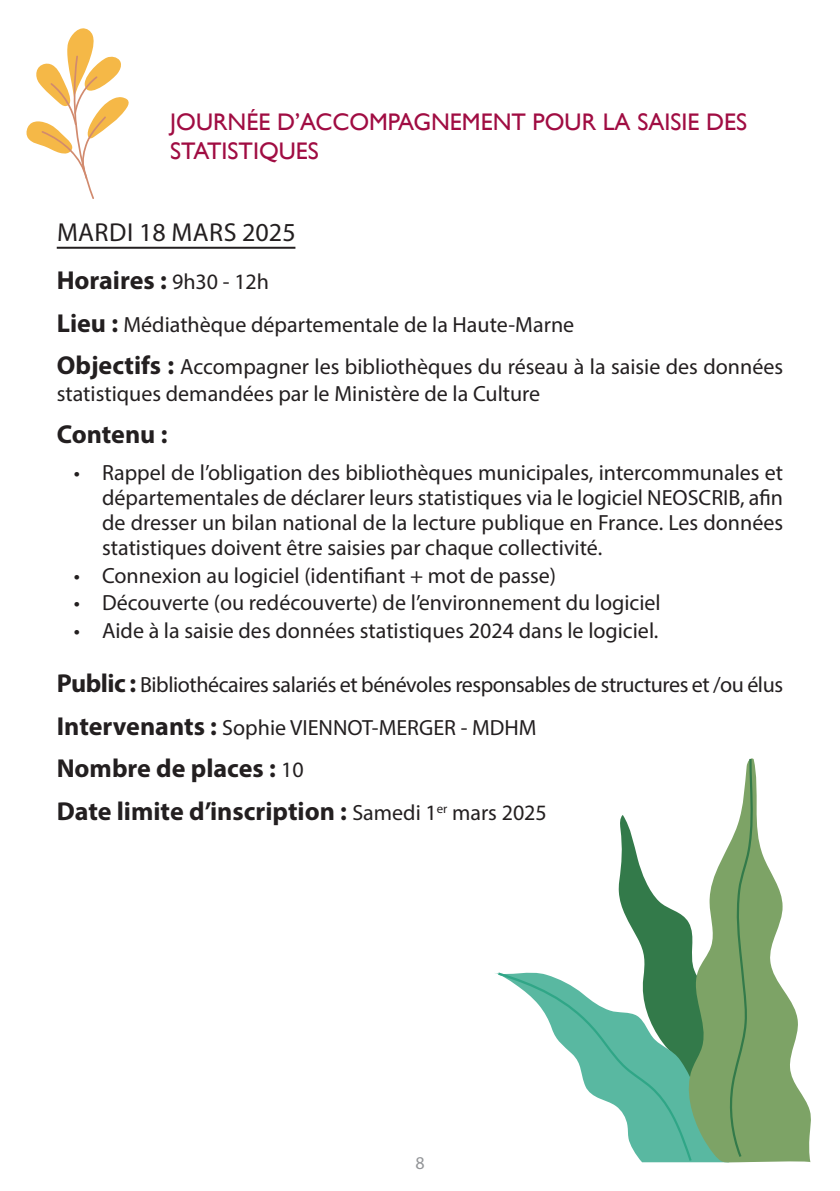
<style>
.page{position:relative;width:840px;height:1191px;background:#fff}
.page>*{position:absolute;margin:0;border:0;box-sizing:border-box;transform-origin:0 0}
.t1{font:700 26px "Myriad Pro";color:#231f20}
.H4___Date{font:26px "Myriad Pro";letter-spacing:.01em;color:#231f20}
.H3-bis{font:24px/28.8px "Gill Sans";color:#a00c42}
.t2{font:22px/25px "Myriad Pro";color:#231f20}
.t3{font:22px "Myriad Pro";letter-spacing:-.02em;color:#231f20}
.t4{font:18px "Myriad Pro";color:#939598}
.s1{font-weight:400;font-size:22px}
.s2{font-weight:700;font-size:26px}
</style>
<div class="page">
<hr style="left:57px;top:247px;width:238px;height:2px;background:#231f20">
<svg style="left:618px;top:815px;width:66px;height:154px"></svg>
<svg style="left:495px;top:969px;width:189px;height:193px"></svg>
<svg style="left:684px;top:758px;width:127px;height:405px"></svg>
<svg style="left:727px;top:759px;width:26px;height:398px;background:#86aa76"></svg>
<svg style="left:498px;top:972px;width:193px;height:188px"></svg>
<svg style="left:26px;top:28px;width:103px;height:171px"></svg>
<p class="H3-bis" style="left:170px;top:108px;width:578px">JOURNÉE D’ACCOMPAGNEMENT POUR LA SAISIE DES<br>STATISTIQUES</p>
<p class="H4___Date" style="left:57px;top:216px;width:240px">MARDI 18 MARS 2025</p>
<p class="t1" style="left:57px;top:263px;width:214px">Horaires : <span class="s1">9h30 - 12h</span></p>
<p class="t2" style="left:57px;top:312px;width:518px"><span class="s2">Lieu :</span> Médiathèque départementale de la Haute-Marne</p>
<p class="t2" style="left:57px;top:353px;width:727px;line-height:26.4px"><span class="s2">Objectifs :</span> Accompagner les bibliothèques du réseau à la saisie des données statistiques demandées par le Ministère de la Culture</p>
<h4 class="t1" style="left:57px;top:418px;width:112px">Contenu :</h4>
<p class="t2" style="left:102px;top:459px;width:682px;text-align:justify;text-indent:-28px">• Rappel de l’obligation des bibliothèques municipales, intercommunales et départementales de déclarer leurs statistiques via le logiciel NEOSCRIB, afin de dresser un bilan national de la lecture publique en France. Les données statistiques doivent être saisies par chaque collectivité.</p>
<p class="t2" style="left:74px;top:562px;width:483px">• Connexion au logiciel (identifiant + mot de passe)</p>
<p class="t2" style="left:74px;top:590px;width:588px">• Découverte (ou redécouverte) de l’environnement du logiciel</p>
<p class="t2" style="left:74px;top:618px;width:586px">• Aide à la saisie des données statistiques 2024 dans le logiciel.</p>
<p class="t3" style="left:57px;top:671px;width:727px"><span class="s2">Public :</span> Bibliothécaires salariés et bénévoles responsables de structures et /ou élus</p>
<p class="t2" style="left:57px;top:714px;width:481px"><span class="s2">Intervenants :</span> Sophie VIENNOT-MERGER - MDHM</p>
<p class="t1" style="left:57px;top:751px;width:248px">Nombre de places : <span class="s1">10</span></p>
<p class="t1" style="left:57px;top:794px;width:491px">Date limite d’inscription : <span class="s1">Samedi 1</span><sup>er</sup> <span class="s1">mars 2025</span></p>
<p class="t4" style="left:415px;top:1152px;width:11px">8</p>
</div>
